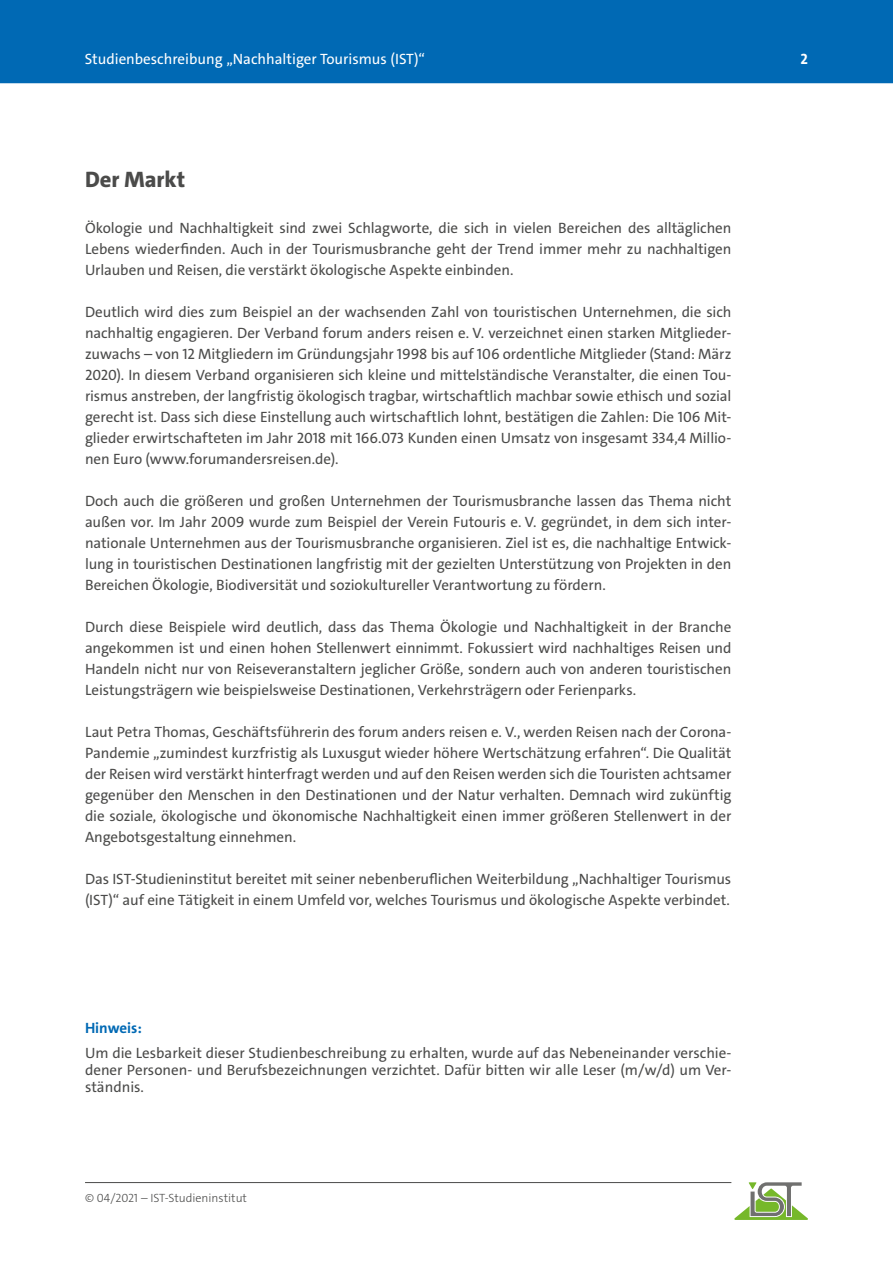
<style>
.page{position:relative;width:893px;height:1263px;background:#fff}
.page>*{position:absolute;margin:0;border:0;box-sizing:border-box;transform-origin:0 0}
.t1{font:800 22.5px "The Sans C4 s";color:#4b4b4a}
.t2{font:15px/21px "The Sans C4 s";letter-spacing:-.005em;color:#4b4b4a;text-align:justify}
.t3{font:15px "The Sans C4 s";color:#fff}
.t4{font:700 15px "The Sans C4 s";color:#0069b4}
.t5{font:700 15px "The Sans C4 s";color:#fff}
.t6{font:300 12px "The Sans C4 s";color:#4b4b4a}
</style>
<div class="page">
<hr style="left:85px;top:1182px;width:646px;height:1px;background:#4b4b4a">
<svg style="left:734px;top:1182px;width:74px;height:38px"></svg>
<div style="left:0;top:0;width:893px;height:83px;background:#0069b4"></div>
<p class="t3" style="left:85px;top:49px;width:342px">Studienbeschreibung „Nachhaltiger Tourismus (IST)“</p>
<p class="t5" style="left:800px;top:49px;width:9px">2</p>
<h1 class="t1" style="left:85px;top:165px;width:102px">Der Markt</h1>
<p class="t2" style="left:85px;top:217px;width:648px">Ökologie und Nachhaltigkeit sind zwei Schlagworte, die sich in vielen Bereichen des alltäglichen Lebens wiederfinden. Auch in der Tourismusbranche geht der Trend immer mehr zu nachhaltigen Urlauben und Reisen, die verstärkt ökologische Aspekte einbinden.</p>
<p class="t2" style="left:85px;top:301px;width:648px">Deutlich wird dies zum Beispiel an der wachsenden Zahl von touristischen Unternehmen, die sich nachhaltig engagieren. Der Verband forum anders reisen e. V. verzeichnet einen starken Mitglieder&shy;zuwachs – von 12 Mitgliedern im Gründungsjahr 1998 bis auf 106 ordentliche Mitglieder (Stand: März 2020). In diesem Verband organisieren sich kleine und mittelständische Veranstalter, die einen Tou&shy;rismus anstreben, der langfristig ökologisch tragbar, wirtschaftlich machbar sowie ethisch und sozial gerecht ist. Dass sich diese Einstellung auch wirtschaftlich lohnt, bestätigen die Zahlen: Die 106 Mit&shy;glieder erwirtschafteten im Jahr 2018 mit 166.073 Kunden einen Umsatz von insgesamt 334,4 Millio&shy;nen Euro (www.forumandersreisen.de).</p>
<p class="t2" style="left:85px;top:490px;width:648px">Doch auch die größeren und großen Unternehmen der Tourismusbranche lassen das Thema nicht außen vor. Im Jahr 2009 wurde zum Beispiel der Verein Futouris e. V. gegründet, in dem sich inter&shy;nationale Unternehmen aus der Tourismusbranche organisieren. Ziel ist es, die nachhaltige Entwick&shy;lung in touristischen Destinationen langfristig mit der gezielten Unterstützung von Projekten in den Bereichen Ökologie, Biodiversität und soziokultureller Verantwortung zu fördern.</p>
<p class="t2" style="left:85px;top:616px;width:648px">Durch diese Beispiele wird deutlich, dass das Thema Ökologie und Nachhaltigkeit in der Branche angekommen ist und einen hohen Stellenwert einnimmt. Fokussiert wird nachhaltiges Reisen und Handeln nicht nur von Reiseveranstaltern jeglicher Größe, sondern auch von anderen touristischen Leistungsträgern wie beispielsweise Destinationen, Verkehrsträgern oder Ferienparks.</p>
<p class="t2" style="left:85px;top:721px;width:648px">Laut Petra Thomas, Geschäftsführerin des forum anders reisen e. V., werden Reisen nach der Corona-Pandemie „zumindest kurzfristig als Luxusgut wieder höhere Wertschätzung erfahren“. Die Qualität der Reisen wird verstärkt hinterfragt werden und auf den Reisen werden sich die Touristen achtsamer gegenüber den Menschen in den Destinationen und der Natur verhalten. Demnach wird zukünftig die soziale, ökologische und ökonomische Nachhaltigkeit einen immer größeren Stellenwert in der Angebotsgestaltung einnehmen.</p>
<p class="t2" style="left:85px;top:868px;width:648px">Das IST-Studieninstitut bereitet mit seiner nebenberuflichen Weiterbildung „Nachhaltiger Tourismus (IST)“ auf eine Tätigkeit in einem Umfeld vor, welches Tourismus und ökologische Aspekte verbindet.</p>
<p class="t4" style="left:85px;top:1018px;width:58px">Hinweis:</p>
<p class="t2" style="left:85px;top:1045px;width:648px;line-height:17px">Um die Lesbarkeit dieser Studienbeschreibung zu erhalten, wurde auf das Nebeneinander verschie&shy;dener Personen- und Berufsbezeichnungen verzichtet. Dafür bitten wir alle Leser (m/w/d) um Ver&shy;ständnis.</p>
<p class="t6" style="left:85px;top:1190px;width:163px">© 04/2021 – IST-Studieninstitut</p>
</div>
